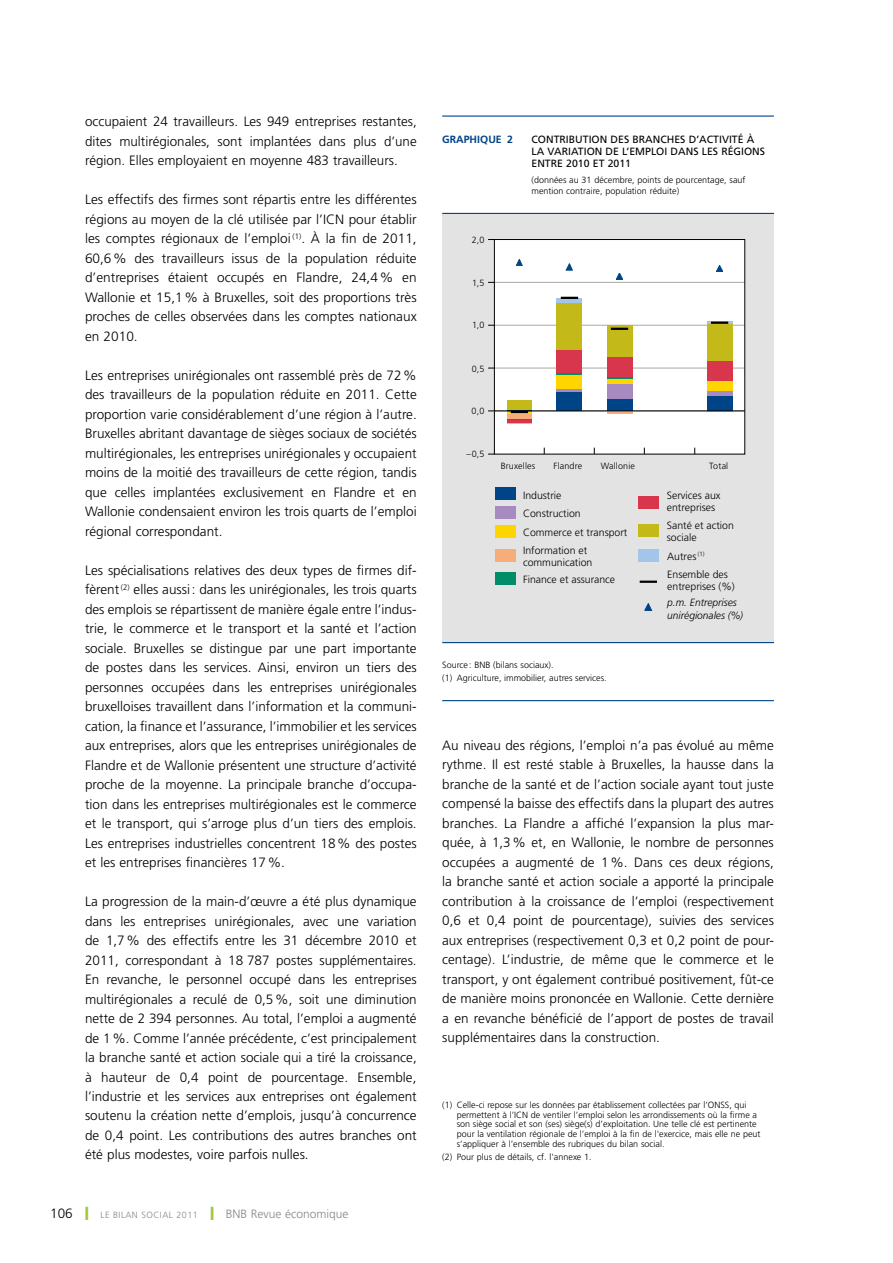
<style>
.page{position:relative;width:893px;height:1263px;background:#fff}
.page>*{position:absolute;margin:0;border:0;box-sizing:border-box;transform-origin:0 0}
.t1{font:300 13.5px/19.5px "Frutiger LT";color:#000;text-align:justify}
.t2{font:300 12px "Frutiger LT";color:#878787}
.t3{font:300 10.5px/12px "Frutiger LT";color:#000}
.t4{font:10.5px/12px "Frutiger LT";color:#000}
.t5{font:italic 300 10.5px/12.6px "Frutiger LT";color:#000}
.t6{font:700 10.5px "Frutiger LT";color:#048}
.t7{font:300 9px/9.8px "Frutiger LT";color:#000}
.t8{font:300 9px "Frutiger LT";letter-spacing:.02em;color:#000}
.s1{font-size:13.5px;color:#000}
.s2{color:#a2c740}
.s3{font-size:9px}
</style>
<div class="page">
<div style="left:442px;top:213px;width:332px;height:430px;background:#e3e3e3"></div>
<hr style="left:442px;top:116px;width:332px;height:1px;background:#048">
<hr style="left:442px;top:213px;width:332px;height:1px;background:#048">
<hr style="left:442px;top:642px;width:332px;height:1px;background:#048">
<hr style="left:442px;top:700px;width:332px;height:1px;background:#048">
<div style="left:494px;top:239px;width:251px;height:215px;background:#fff"></div>
<hr style="left:494px;top:282px;width:251px;height:1px;background:#a8a8a7">
<hr style="left:494px;top:325px;width:251px;height:1px;background:#a8a8a7">
<hr style="left:494px;top:368px;width:251px;height:1px;background:#a8a8a7">
<svg style="left:507px;top:419px;width:25px;height:5px"></svg>
<div style="left:507px;top:413px;width:25px;height:6px;background:#f7ad79"></div>
<hr style="left:507px;top:409px;width:25px;height:2px;background:#048">
<div style="left:507px;top:400px;width:25px;height:9px;background:#c3ba19"></div>
<div style="left:557px;top:391px;width:25px;height:20px;background:#048"></div>
<hr style="left:557px;top:389px;width:25px;height:2px;background:#a78ac0">
<div style="left:557px;top:375px;width:25px;height:14px;background:#ffd500"></div>
<svg style="left:557px;top:373px;width:25px;height:2px"></svg>
<div style="left:557px;top:349px;width:25px;height:24px;background:#d8364d"></div>
<div style="left:557px;top:302px;width:25px;height:47px;background:#c3ba19"></div>
<hr style="left:557px;top:298px;width:25px;height:4px;background:#a3c5e9">
<hr style="left:607px;top:411px;width:25px;height:2px;background:#f7ad79">
<div style="left:607px;top:398px;width:25px;height:13px;background:#048"></div>
<div style="left:607px;top:384px;width:25px;height:14px;background:#a78ac0"></div>
<div style="left:607px;top:378px;width:25px;height:6px;background:#ffd500"></div>
<svg style="left:607px;top:377px;width:25px;height:1px"></svg>
<div style="left:607px;top:357px;width:25px;height:20px;background:#d8364d"></div>
<div style="left:607px;top:325px;width:25px;height:32px;background:#c3ba19"></div>
<svg style="left:707px;top:411px;width:25px;height:1px"></svg>
<div style="left:707px;top:395px;width:25px;height:16px;background:#048"></div>
<div style="left:707px;top:390px;width:25px;height:5px;background:#a78ac0"></div>
<div style="left:707px;top:381px;width:25px;height:9px;background:#ffd500"></div>
<svg style="left:707px;top:380px;width:25px;height:1px"></svg>
<div style="left:707px;top:361px;width:25px;height:19px;background:#d8364d"></div>
<div style="left:707px;top:323px;width:25px;height:38px;background:#c3ba19"></div>
<hr style="left:707px;top:321px;width:25px;height:2px;background:#a3c5e9">
<hr style="left:494px;top:410px;width:251px;height:1px;background:#000">
<svg style="left:507px;top:411px;width:25px;height:2px"></svg>
<svg style="left:561px;top:297px;width:17px;height:2px"></svg>
<svg style="left:611px;top:328px;width:17px;height:2px"></svg>
<svg style="left:711px;top:322px;width:17px;height:2px"></svg>
<svg style="left:516px;top:259px;width:6px;height:7px"></svg>
<svg style="left:566px;top:264px;width:6px;height:6px"></svg>
<svg style="left:616px;top:273px;width:7px;height:6px"></svg>
<svg style="left:716px;top:265px;width:7px;height:7px"></svg>
<div style="left:494px;top:239px;width:251px;height:215px;border:1px solid #000"></div>
<div style="left:638px;top:549px;width:21px;height:13px;background:#a3c5e9"></div>
<div style="left:638px;top:524px;width:21px;height:13px;background:#c3ba19"></div>
<div style="left:638px;top:496px;width:21px;height:13px;background:#d8364d"></div>
<svg style="left:644px;top:603px;width:8px;height:8px"></svg>
<svg style="left:640px;top:581px;width:17px;height:2px"></svg>
<div style="left:495px;top:549px;width:20px;height:13px;background:#f7ad79"></div>
<div style="left:495px;top:525px;width:20px;height:13px;background:#ffd500"></div>
<div style="left:495px;top:506px;width:20px;height:13px;background:#a78ac0"></div>
<div style="left:495px;top:488px;width:20px;height:12px;background:#048"></div>
<div style="left:495px;top:572px;width:20px;height:13px;background:#008d68"></div>
<p class="t1" style="left:85px;top:112px;width:333px">occupaient 24 travailleurs. Les 949 entreprises restantes, dites multirégionales, sont implantées dans plus d’une région. Elles employaient en moyenne 483 travailleurs.</p>
<p class="t1" style="left:85px;top:190px;width:333px">Les effectifs des firmes sont répartis entre les différentes régions au moyen de la clé utilisée par l’ICN pour établir les comptes régionaux de l’emploi <sup>(1)</sup>. À la fin de 2011, 60,6% des travailleurs issus de la population réduite d’entreprises étaient occupés en Flandre, 24,4% en Wallonie et 15,1% à Bruxelles, soit des proportions très proches de celles observées dans les comptes nationaux en 2010.</p>
<p class="t1" style="left:85px;top:365px;width:333px">Les entreprises unirégionales ont rassemblé près de 72% des travailleurs de la population réduite en 2011. Cette proportion varie considérablement d’une région à l’autre.<br>Bruxelles abritant davantage de sièges sociaux de sociétés multirégionales, les entreprises unirégionales y occupaient moins de la moitié des travailleurs de cette région, tandis que celles implantées exclusivement en Flandre et en Wallonie condensaient environ les trois quarts de l’emploi régional correspondant.</p>
<p class="t1" style="left:85px;top:560px;width:333px">Les spécialisations relatives des deux types de firmes dif&shy;fèrent <sup>(2)</sup> elles aussi: dans les unirégionales, les trois quarts des emplois se répartissent de manière égale entre l’indus&shy;trie, le commerce et le transport et la santé et l’action sociale. Bruxelles se distingue par une part importante de postes dans les services. Ainsi, environ un tiers des personnes occupées dans les entreprises unirégionales bruxelloises travaillent dans l’information et la communi&shy;cation, la finance et l’assurance, l’immobilier et les services aux entreprises, alors que les entreprises unirégionales de Flandre et de Wallonie présentent une structure d’activité proche de la moyenne. La principale branche d’occupa&shy;tion dans les entreprises multirégionales est le commerce et le transport, qui s’arroge plus d’un tiers des emplois.<br>Les entreprises industrielles concentrent 18% des postes et les entreprises financières 17%.</p>
<p class="t1" style="left:85px;top:892px;width:333px">La progression de la main-d’œuvre a été plus dynamique dans les entreprises unirégionales, avec une variation de 1,7% des effectifs entre les 31 décembre 2010 et 2011, correspondant à 18 787 postes supplémentaires.<br>En revanche, le personnel occupé dans les entreprises multirégionales a reculé de 0,5%, soit une diminution nette de 2 394 personnes. Au total, l’emploi a augmenté de 1%. Comme l’année précédente, c’est principalement la branche santé et action sociale qui a tiré la croissance, à hauteur de 0,4 point de pourcentage. Ensemble, l’industrie et les services aux entreprises ont également soutenu la création nette d’emplois, jusqu’à concurrence de 0,4 point. Les contributions des autres branches ont été plus modestes, voire parfois nulles.</p>
<p class="t2" style="left:50px;top:1207px;width:300px"><span class="s1">106</span> <span class="s2">❙</span> <span class="s3">Le bilan social 2011</span> <span class="s2">❙</span> BNB Revue économique</p>
<p class="t6" style="left:442px;top:133px;width:72px">GRAPHIQUE 2</p>
<p class="t4" style="left:531px;top:133px;width:235px">CONTRIB UTION DES B RANCHES D’ACTIVITÉ À<br>LA VARIATION DE L’EMPLOI DANS LES RÉGIONS<br>ENTRE 2010 ET 2011</p>
<p class="t7" style="left:531px;top:175px;width:216px;line-height:10.5px">(données au 31 décembre, points de pourcentage, sauf mention contraire, population réduite)</p>
<p class="t7" style="left:472px;top:235px;width:14px">2,0</p>
<p class="t7" style="left:472px;top:278px;width:14px">1,5</p>
<p class="t7" style="left:472px;top:321px;width:14px">1,0</p>
<p class="t7" style="left:472px;top:364px;width:14px">0,5</p>
<p class="t7" style="left:472px;top:407px;width:14px">0,0</p>
<p class="t7" style="left:466px;top:449px;width:19px">–0,5</p>
<p class="t8" style="left:501px;top:461px;width:36px">Bruxelles</p>
<p class="t7" style="left:554px;top:461px;width:30px">Flandre</p>
<p class="t7" style="left:601px;top:461px;width:36px">Wallonie</p>
<p class="t7" style="left:709px;top:461px;width:21px">Total</p>
<p class="t3" style="left:523px;top:489px;width:40px">Industrie</p>
<p class="t3" style="left:667px;top:489px;width:55px">Services aux entreprises</p>
<p class="t3" style="left:667px;top:519px;width:69px">Santé et action sociale</p>
<p class="t3" style="left:667px;top:547px;width:62px;line-height:17.7px">Autres <sup>(1)<br></sup>Ensemble des</p>
<p class="t3" style="left:667px;top:581px;width:69px">entreprises (%)</p>
<p class="t5" style="left:667px;top:596px;width:77px">p.m. Entreprises unirégionales (%)</p>
<p class="t3" style="left:523px;top:507px;width:59px">Construction</p>
<p class="t3" style="left:523px;top:526px;width:106px">Commerce et transport</p>
<p class="t3" style="left:523px;top:544px;width:71px">Information et communication</p>
<p class="t3" style="left:523px;top:573px;width:94px">Finance et assurance</p>
<p class="t7" style="left:442px;top:659px;width:166px;line-height:12.8px">Source : BNB (bilans sociaux).<br>(1) Agriculture, immobilier, autres services.</p>
<p class="t1" style="left:442px;top:736px;width:333px">Au niveau des régions, l’emploi n’a pas évolué au même rythme. Il est resté stable à Bruxelles, la hausse dans la branche de la santé et de l’action sociale ayant tout juste compensé la baisse des effectifs dans la plupart des autres branches. La Flandre a affiché l’expansion la plus mar&shy;quée, à 1,3% et, en Wallonie, le nombre de personnes occupées a augmenté de 1%. Dans ces deux régions, la branche santé et action sociale a apporté la principale contribution à la croissance de l’emploi (respectivement 0,6 et 0,4 point de pourcentage), suivies des services aux entreprises (respectivement 0,3 et 0,2 point de pour&shy;centage). L’industrie, de même que le commerce et le transport, y ont également contribué positivement, fût-ce de manière moins prononcée en Wallonie. Cette dernière a en revanche bénéficié de l’apport de postes de travail supplémentaires dans la construction.</p>
<p class="t7" style="left:457px;top:1100px;width:305px;text-indent:-14px">(1) Celle-ci repose sur les données par établissement collectées par l’ONSS, qui permettent à l’ICN de ventiler l’emploi selon les arrondissements où la firme a son siège social et son (ses) siège(s) d’exploitation. U ne telle clé est pertinente pour la ventilation régionale de l’emploi à la fin de l'exercice, mais elle ne peut s’appliquer à l’ensemble des rubriques du bilan social.</p>
<p class="t7" style="left:442px;top:1152px;width:151px">(2) Pour plus de détails, cf. l'annexe 1.</p>
</div>
